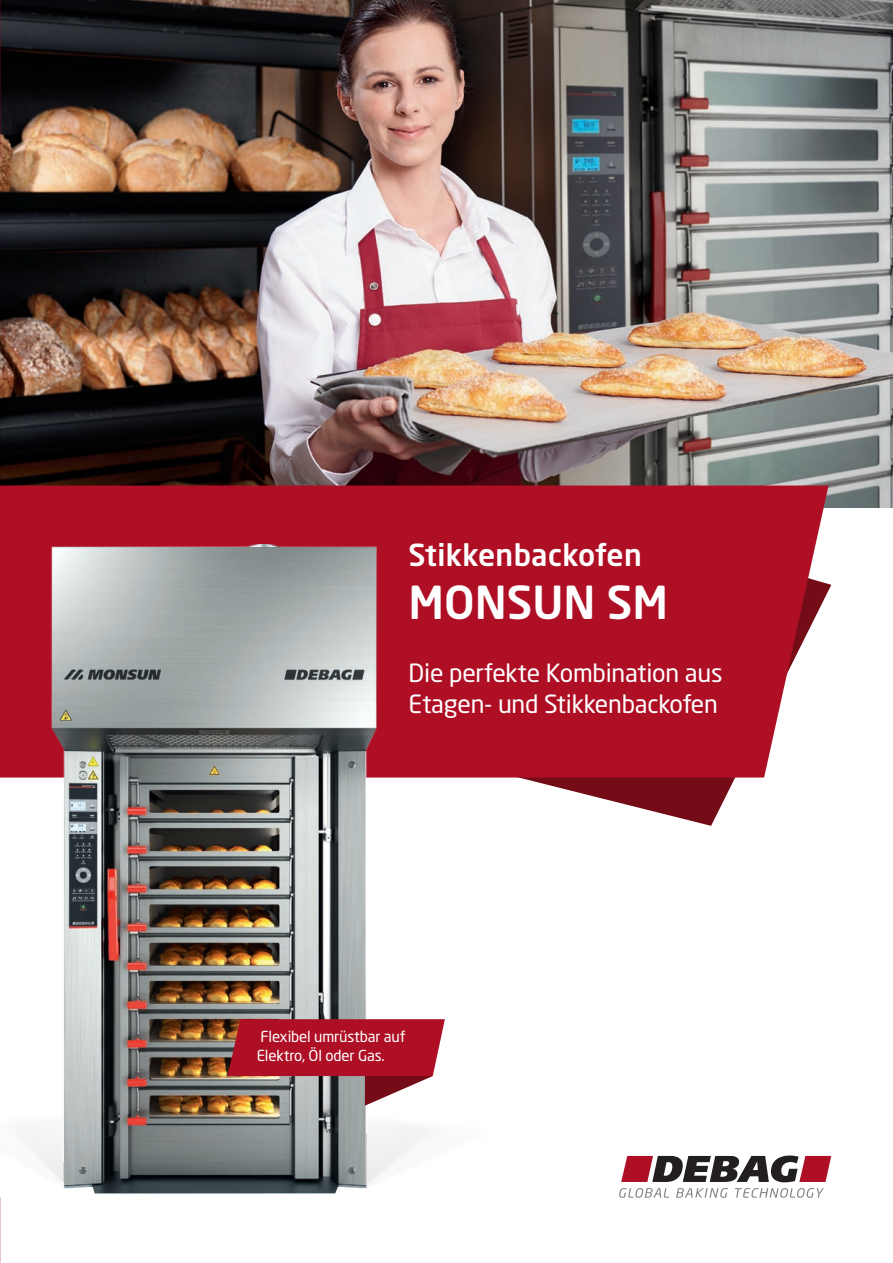
<style>
.page{position:relative;width:893px;height:1263px;background:#fff}
.page>*{position:absolute;margin:0;border:0;box-sizing:border-box;transform-origin:0 0}
.t1{font:500 45px "Neo Sans W1 G";color:#fff}
.t2{font:500 30px "Neo Sans W1 G";letter-spacing:.01em;color:#fff}
.t3{font:24.75px/31.5px "Neo Sans W1 G";letter-spacing:-.01em;color:#fff}
.t4{font:15px/19.5px "Neo Sans W1 G";letter-spacing:-.01em;color:#fff}
</style>
<div class="page">
<img style="left:0;top:0;width:893px;height:507px">
<svg style="left:490px;top:486px;width:341px;height:340px"></svg>
<svg style="left:67px;top:485px;width:761px;height:292px;background:#b31f32"></svg>
<svg style="left:621px;top:1155px;width:210px;height:27px"></svg>
<svg style="left:619px;top:1188px;width:50px;height:10px"></svg>
<svg style="left:676px;top:1188px;width:52px;height:10px"></svg>
<svg style="left:735px;top:1188px;width:89px;height:10px"></svg>
<img style="left:0;top:544px;width:490px;height:650px">
<svg style="left:0;top:485px;width:67px;height:292px;background:#b12b3c"></svg>
<svg style="left:228px;top:1019px;width:217px;height:87px;background:#ab424d"></svg>
<p class="t2" style="left:409px;top:536px;width:235px">Stikkenbackofen</p>
<h1 class="t1" style="left:409px;top:574px;width:261px">MONSUN SM</h1>
<p class="t3" style="left:409px;top:657px;width:315px">Die perfekte Kombination aus<br>Etagen- und Stikkenbackofen</p>
<p class="t4" style="left:257px;top:1026px;width:150px">Flexibel umrüstbar auf<br>Elektro, Öl oder Gas.</p>
</div>
